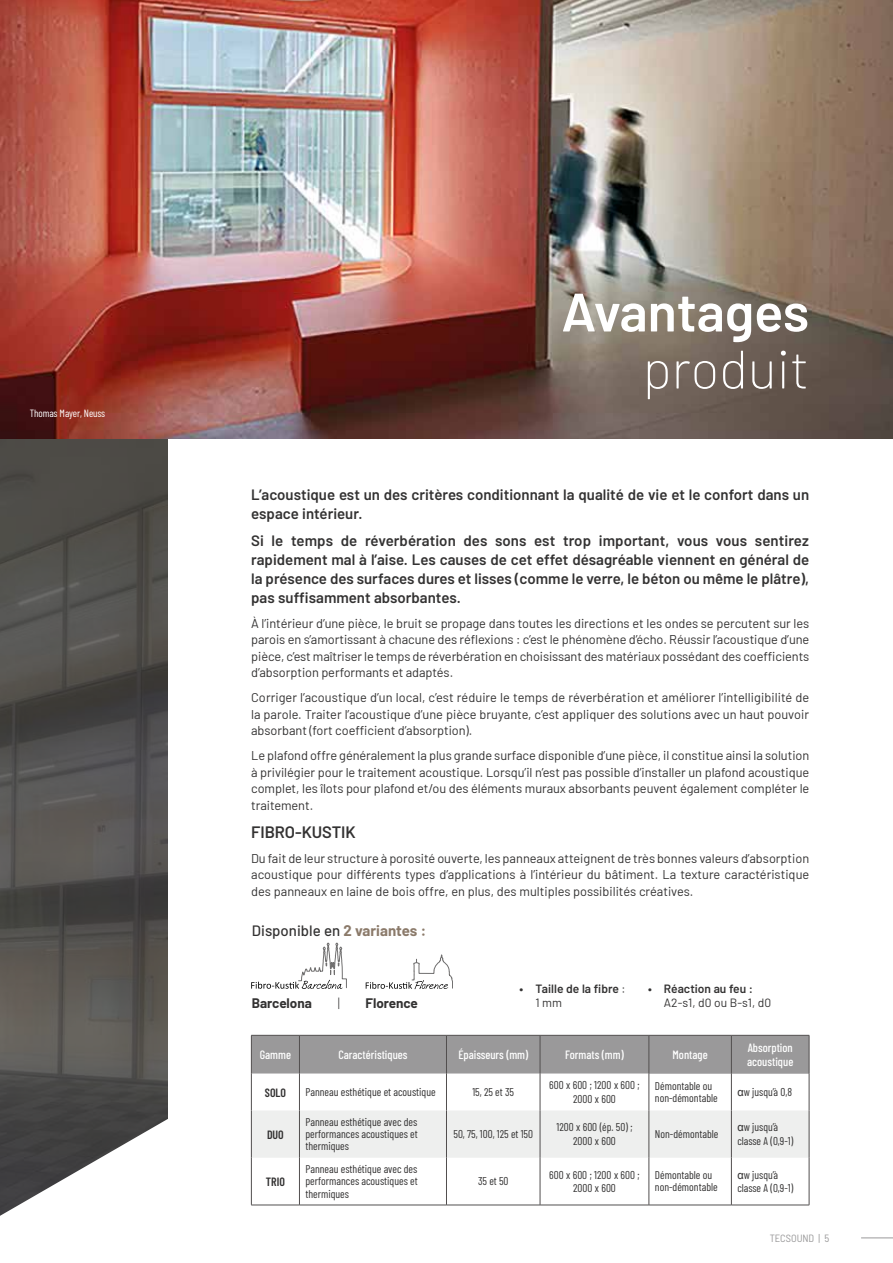
<style>
.page{position:relative;width:893px;height:1263px;background:#fff}
.page>*{position:absolute;margin:0;border:0;box-sizing:border-box;transform-origin:0 0}
.t1{font:600 54px "Barlow";letter-spacing:-.005em;color:#fff}
.t2{font:200 54px "Barlow";letter-spacing:-.005em;color:#fff}
.t3{font:600 16.5px "Barlow";letter-spacing:-.005em;color:#333232}
.t4{font:600 15px/18.8px "Barlow";color:#333232}
.t5{font:500 15px "Barlow";color:#333232}
.t6{font:700 13.5px "Barlow";letter-spacing:-.005em;color:#333232}
.t7{font:300 13.5px "Barlow";color:#333232}
.t8{font:12.75px/16.5px "Barlow";letter-spacing:-.005em;color:#333232;text-align:justify}
.t9{font:500 12px/14.4px "Barlow Condensed";color:#fff}
.t10{font:600 12px/14.4px "Barlow";color:#333232}
.t11{font:12px "Barlow";color:#333232}
.t12{font:600 12px "Barlow Condensed";color:#333232}
.t13{font:11.25px/12px "Barlow Condensed";color:#333232}
.t14{font:10.5px "Barlow Condensed";letter-spacing:-.01em;color:#fff}
.t15{font:semi-condensed 10.5px "Barlow";color:#9a999a}
.s1{font-weight:700;color:#8b7a6a}
.s2{font-weight:400}
.s3{font-family:"Arial"}
</style>
<div class="page">
<svg style="left:0;top:439px;width:167px;height:648px;background:#52504d"></svg>
<img style="left:0;top:0;width:893px;height:439px">
<svg style="left:0;top:1087px;width:168px;height:129px"></svg>
<div style="left:252px;top:1036px;width:557px;height:38px;background:#9a999a"></div>
<svg style="left:252px;top:1074px;width:397px;height:131px"></svg>
<div style="left:252px;top:1110px;width:557px;height:48px;background:#eeefee"></div>
<hr style="left:251px;top:1035px;width:48px;height:1px;background:#524f4f">
<hr style="left:251px;top:1035px;width:1px;height:39px;background:#524f4f">
<hr style="left:299px;top:1035px;width:147px;height:1px;background:#524f4f">
<hr style="left:299px;top:1035px;width:1px;height:39px;background:#524f4f">
<hr style="left:446px;top:1035px;width:94px;height:1px;background:#524f4f">
<hr style="left:446px;top:1035px;width:1px;height:39px;background:#524f4f">
<hr style="left:540px;top:1035px;width:109px;height:1px;background:#524f4f">
<hr style="left:540px;top:1035px;width:1px;height:39px;background:#524f4f">
<hr style="left:649px;top:1035px;width:82px;height:1px;background:#524f4f">
<hr style="left:649px;top:1035px;width:1px;height:39px;background:#524f4f">
<hr style="left:731px;top:1035px;width:78px;height:1px;background:#524f4f">
<hr style="left:731px;top:1035px;width:1px;height:39px;background:#524f4f">
<hr style="left:809px;top:1035px;width:1px;height:39px;background:#524f4f">
<hr style="left:251px;top:1074px;width:1px;height:36px;background:#524f4f">
<hr style="left:299px;top:1074px;width:1px;height:36px;background:#524f4f">
<hr style="left:446px;top:1074px;width:1px;height:36px;background:#524f4f">
<hr style="left:540px;top:1074px;width:1px;height:36px;background:#524f4f">
<hr style="left:649px;top:1074px;width:1px;height:36px;background:#524f4f">
<hr style="left:731px;top:1074px;width:1px;height:36px;background:#524f4f">
<hr style="left:809px;top:1074px;width:1px;height:36px;background:#524f4f">
<hr style="left:251px;top:1110px;width:1px;height:48px;background:#524f4f">
<hr style="left:299px;top:1110px;width:1px;height:48px;background:#524f4f">
<hr style="left:446px;top:1110px;width:1px;height:48px;background:#524f4f">
<hr style="left:540px;top:1110px;width:1px;height:48px;background:#524f4f">
<hr style="left:649px;top:1110px;width:1px;height:48px;background:#524f4f">
<hr style="left:731px;top:1110px;width:1px;height:48px;background:#524f4f">
<hr style="left:809px;top:1110px;width:1px;height:48px;background:#524f4f">
<hr style="left:251px;top:1158px;width:1px;height:47px;background:#524f4f">
<hr style="left:299px;top:1158px;width:1px;height:47px;background:#524f4f">
<hr style="left:446px;top:1158px;width:1px;height:47px;background:#524f4f">
<hr style="left:540px;top:1158px;width:1px;height:47px;background:#524f4f">
<hr style="left:649px;top:1158px;width:1px;height:47px;background:#524f4f">
<hr style="left:731px;top:1158px;width:1px;height:47px;background:#524f4f">
<hr style="left:809px;top:1158px;width:1px;height:47px;background:#524f4f">
<hr style="left:251px;top:1205px;width:48px;height:1px;background:#524f4f">
<hr style="left:299px;top:1205px;width:147px;height:1px;background:#524f4f">
<hr style="left:446px;top:1205px;width:94px;height:1px;background:#524f4f">
<hr style="left:540px;top:1205px;width:109px;height:1px;background:#524f4f">
<hr style="left:649px;top:1205px;width:82px;height:1px;background:#524f4f">
<hr style="left:731px;top:1205px;width:78px;height:1px;background:#524f4f">
<svg style="left:366px;top:955px;width:87px;height:34px"></svg>
<svg style="left:251px;top:943px;width:96px;height:46px"></svg>
<hr style="left:861px;top:1237px;width:32px;height:1px;background:#9a999a">
<p class="t14" style="left:30px;top:405px;width:77px">Thomas Mayer, Neuss</p>
<h1 class="t1" style="left:561px;top:272px;width:249px">Avantages</h1>
<h1 class="t2" style="left:642px;top:330px;width:168px">produit</h1>
<p class="t4" style="left:251px;top:484px;width:559px">L’acoustique est un des critères conditionnant la qualité de vie et le confort dans un espace intérieur.</p>
<p class="t4" style="left:251px;top:530px;width:560px;text-align:justify">Si le temps de réverbération des sons est trop important, vous vous sentirez rapidement mal à l’aise. Les causes de cet effet désagréable viennent en général de la présence des surfaces dures et lisses (comme le verre, le béton ou même le plâtre), pas suffisamment absorbantes.</p>
<p class="t8" style="left:251px;top:614px;width:560px">À l’intérieur d’une pièce, le bruit se propage dans toutes les directions et les ondes se percutent sur les parois en s’amortissant à chacune des réflexions : c’est le phénomène d’écho. Réussir l’acoustique d’une pièce, c’est maîtriser le temps de réverbération en choisissant des matériaux possédant des coefficients d’absorption performants et adaptés.</p>
<p class="t8" style="left:251px;top:688px;width:560px">Corriger l’acoustique d’un local, c’est réduire le temps de réverbération et améliorer l’intelligibilité de la parole. Traiter l’acoustique d’une pièce bruyante, c’est appliquer des solutions avec un haut pouvoir absorbant (fort coefficient d’absorption).</p>
<p class="t8" style="left:251px;top:746px;width:560px">Le plafond offre généralement la plus grande surface disponible d’une pièce, il constitue ainsi la solution à privilégier pour le traitement acoustique. Lorsqu’il n’est pas possible d’installer un plafond acoustique complet, les îlots pour plafond et/ou des éléments muraux absorbants peuvent également compléter le traitement.</p>
<p class="t3" style="left:251px;top:820px;width:106px">FIBRO-KUSTIK</p>
<p class="t8" style="left:251px;top:849px;width:560px">Du fait de leur structure à porosité ouverte, les panneaux atteignent de très bonnes valeurs d’absorption acoustique pour différents types d’applications à l’intérieur du bâtiment. La texture caractéristique des panneaux en laine de bois offre, en plus, des multiples possibilités créatives.</p>
<p class="t5" style="left:252px;top:919px;width:176px">Disponible en <span class="s1">2 variantes :</span></p>
<p class="t10" style="left:535px;top:980px;width:92px;text-indent:-16px">• Taille de la fibre <span class="s2">:<br>1 mm</span></p>
<p class="t10" style="left:648px;top:980px;width:106px">• Réaction au feu :</p>
<p class="t6" style="left:252px;top:993px;width:61px">Barcelona</p>
<p class="t7" style="left:338px;top:993px;width:4px">|</p>
<p class="t6" style="left:366px;top:993px;width:54px">Florence</p>
<p class="t11" style="left:664px;top:994px;width:109px">A2-s1, d0 ou B-s1, d0</p>
<p class="t9" style="left:260px;top:1047px;width:33px">Gamme</p>
<p class="t9" style="left:338px;top:1047px;width:71px">Caractéristiques</p>
<p class="t9" style="left:458px;top:1047px;width:71px">Épaisseurs (mm)</p>
<p class="t9" style="left:565px;top:1047px;width:60px">Formats (mm)</p>
<p class="t9" style="left:673px;top:1047px;width:37px">Montage</p>
<p class="t9" style="left:747px;top:1039px;width:48px">Absorption acoustique</p>
<p class="t12" style="left:265px;top:1084px;width:23px">SOLO</p>
<p class="t13" style="left:305px;top:1085px;width:132px">Panneau esthétique et acoustique</p>
<p class="t13" style="left:472px;top:1085px;width:43px">15, 25 et 35</p>
<p class="t13" style="left:549px;top:1078px;width:92px;line-height:13.5px;text-align:center">600 x 600 ; 1200 x 600 ;<br>2000 x 600</p>
<p class="t13" style="left:655px;top:1079px;width:64px">Démontable ou non-démontable</p>
<p class="t13" style="left:737px;top:1085px;width:56px"><span class="s3">α</span>w jusqu’à 0,8</p>
<p class="t12" style="left:267px;top:1126px;width:18px">DUO</p>
<p class="t13" style="left:305px;top:1115px;width:114px;text-align:justify">Panneau esthétique avec des performances acoustiques et thermiques</p>
<p class="t13" style="left:453px;top:1127px;width:81px">50, 75, 100, 125 et 150</p>
<p class="t13" style="left:556px;top:1120px;width:77px;line-height:13.5px;text-align:center">1200 x 600 (ép. 50) ;<br>2000 x 600</p>
<p class="t13" style="left:655px;top:1127px;width:65px">Non-démontable</p>
<p class="t13" style="left:737px;top:1120px;width:57px;line-height:13.5px"><span class="s3">α</span>w jusqu’à classe A (0,9-1)</p>
<p class="t12" style="left:266px;top:1173px;width:21px">TRIO</p>
<p class="t13" style="left:305px;top:1162px;width:114px;text-align:justify">Panneau esthétique avec des performances acoustiques et thermiques</p>
<p class="t13" style="left:478px;top:1174px;width:32px">35 et 50</p>
<p class="t13" style="left:549px;top:1167px;width:92px;line-height:13.5px;text-align:center">600 x 600 ; 1200 x 600 ;<br>2000 x 600</p>
<p class="t13" style="left:655px;top:1168px;width:64px">Démontable ou non-démontable</p>
<p class="t13" style="left:737px;top:1167px;width:57px;line-height:13.5px"><span class="s3">α</span>w jusqu’à classe A (0,9-1)</p>
<p class="t15" style="left:770px;top:1230px;width:61px">TECSOUND | 5</p>
</div>
